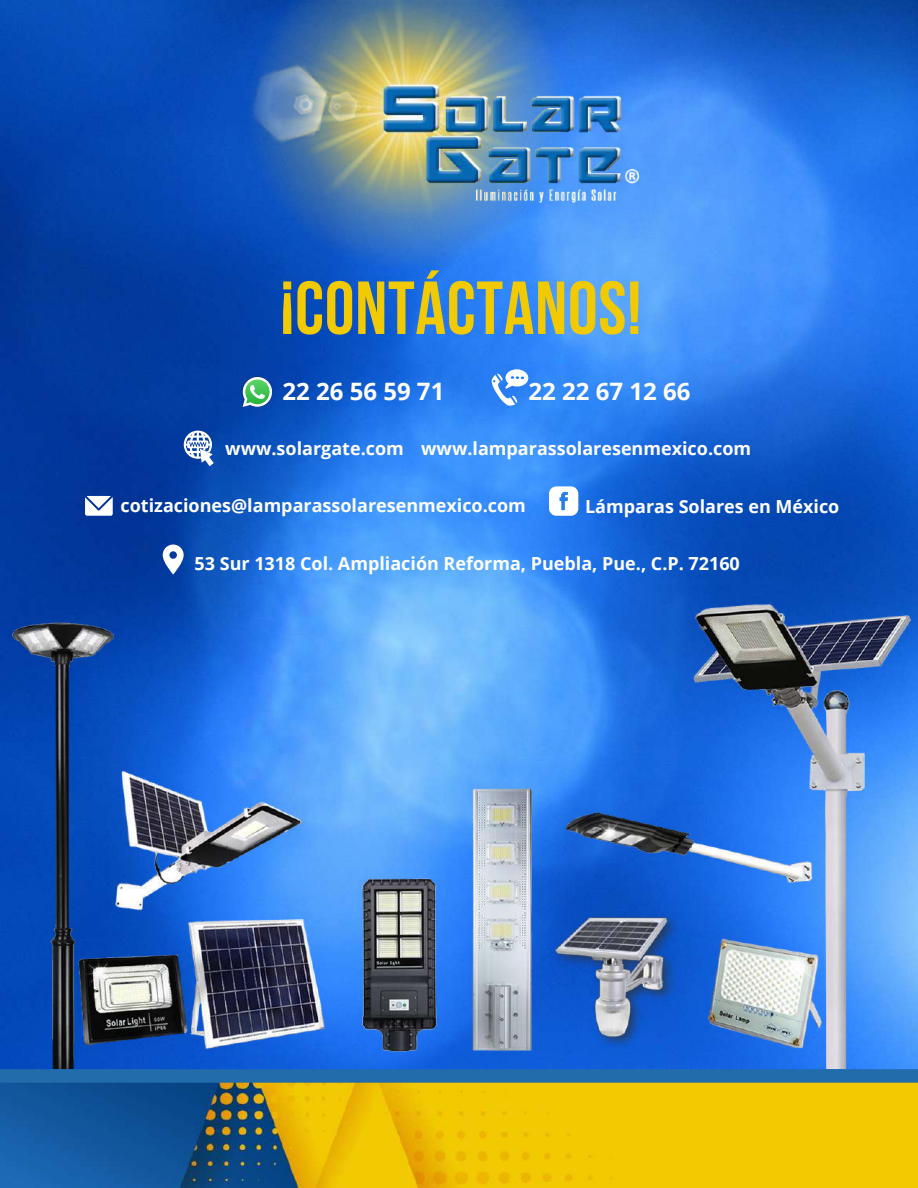
<style>
.page{position:relative;width:918px;height:1188px;background:#fff}
.page>*{position:absolute;margin:0;border:0;box-sizing:border-box;transform-origin:0 0}
.t1{font:700 75px "Bebas Neue";letter-spacing:.01em;color:#f1ca03}
.t2{font:700 24px "Open Sans";color:#fff}
.t3{font:700 18px "Open Sans";color:#fff}
</style>
<div class="page">
<img style="left:0;top:0;width:918px;height:588px">
<img style="left:241px;top:375px;width:33px;height:34px">
<svg style="left:243px;top:377px;width:29px;height:30px"></svg>
<svg style="left:184px;top:431px;width:30px;height:35px"></svg>
<svg style="left:492px;top:369px;width:36px;height:37px"></svg>
<svg style="left:163px;top:545px;width:21px;height:29px"></svg>
<svg style="left:85px;top:496px;width:28px;height:20px"></svg>
<svg style="left:549px;top:486px;width:29px;height:30px"></svg>
<img style="left:245px;top:0;width:398px;height:271px">
<img style="left:0;top:1083px;width:918px;height:105px">
<div style="left:0;top:1069px;width:918px;height:14px;background:#226cab"></div>
<img style="left:0;top:588px;width:918px;height:481px">
<h1 class="t1" style="left:280px;top:278px;width:363px">¡CONTÁCTANOS!</h1>
<h2 class="t2" style="left:282px;top:375px;width:163px">22 26 56 59 71</h2>
<h2 class="t2" style="left:529px;top:375px;width:163px">22 22 67 12 66</h2>
<p class="t3" style="left:225px;top:436px;width:527px">www.solargate.com www.lamparassolaresenmexico.com</p>
<p class="t3" style="left:121px;top:493px;width:407px">cotizaciones@lamparassolaresenmexico.com</p>
<p class="t3" style="left:585px;top:493px;width:256px">Lámparas Solares en México</p>
<p class="t3" style="left:195px;top:551px;width:547px">53 Sur 1318 Col. Ampliación Reforma, Puebla, Pue., C.P. 72160</p>
</div>
